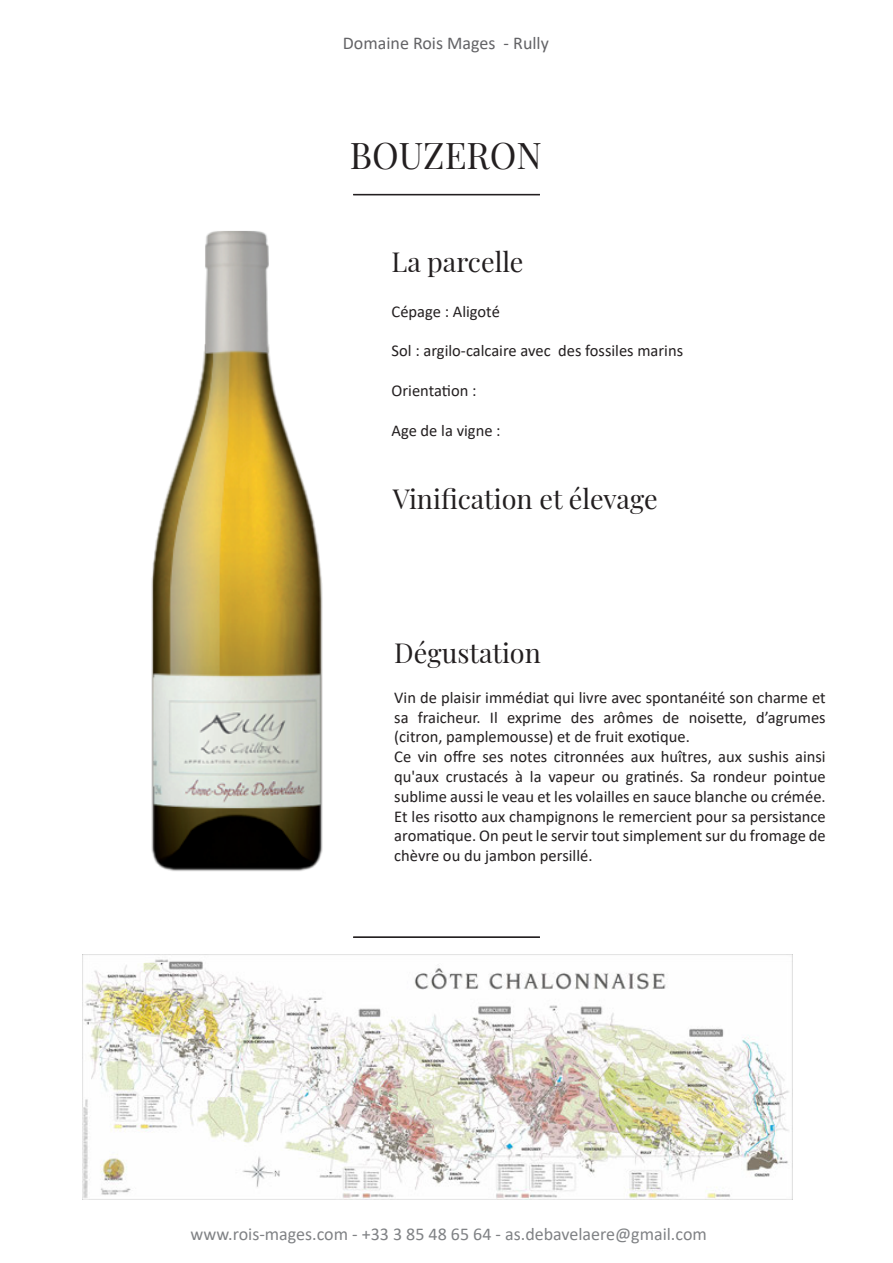
<style>
.page{position:relative;width:893px;height:1263px;background:#fff}
.page>*{position:absolute;margin:0;border:0;box-sizing:border-box;transform-origin:0 0}
.t1{font:36px "Playfair Display";color:#231f20}
.t2{font:27px "Playfair Display";color:#231f20}
.t3{font:18px "Calibri";color:#808285}
.t4{font:18px "Calibri";color:#636366}
.t5{font:16.5px/19.8px "Calibri";color:#231f20}
</style>
<div class="page">
<hr style="left:353px;top:194px;width:187px;height:1px;background:#231f20">
<img style="left:82px;top:954px;width:710px;height:246px">
<hr style="left:353px;top:936px;width:187px;height:2px;background:#231f20">
<img style="left:151px;top:231px;width:172px;height:640px">
<p class="t4" style="left:343px;top:31px;width:207px">Domaine Rois Mages - Rully</p>
<h1 class="t1" style="left:350px;top:127px;width:193px">BOUZERON</h1>
<h2 class="t2" style="left:392px;top:241px;width:133px">La parcelle</h2>
<p class="t5" style="left:392px;top:301px;width:110px">Cépage : Aligoté</p>
<p class="t5" style="left:392px;top:341px;width:293px">Sol : argilo-calcaire avec des fossiles marins</p>
<p class="t5" style="left:392px;top:380px;width:86px">Orientation :</p>
<p class="t5" style="left:392px;top:420px;width:111px">Age de la vigne :</p>
<h2 class="t2" style="left:393px;top:478px;width:266px">Vinification et élevage</h2>
<h2 class="t2" style="left:394px;top:632px;width:148px">Dégustation</h2>
<p class="t5" style="left:394px;top:687px;width:433px">Vin de plaisir immédiat qui livre avec spontanéité son charme et sa fraicheur. Il exprime des arômes de noisette, d’agrumes (citron, pamplemousse) et de fruit exotique.<br>Ce vin offre ses notes citronnées aux huîtres, aux sushis ainsi qu'aux crustacés à la vapeur ou gratinés. Sa rondeur pointue sublime aussi le veau et les volailles en sauce blanche ou crémée.<br>Et les risotto aux champignons le remercient pour sa persistance aromatique. On peut le servir tout simplement sur du fromage de chèvre ou du jambon persillé.</p>
<p class="t3" style="left:191px;top:1221px;width:518px">www.rois-mages.com - +33 3 85 48 65 64 - as.debavelaere@gmail.com</p>
</div>
